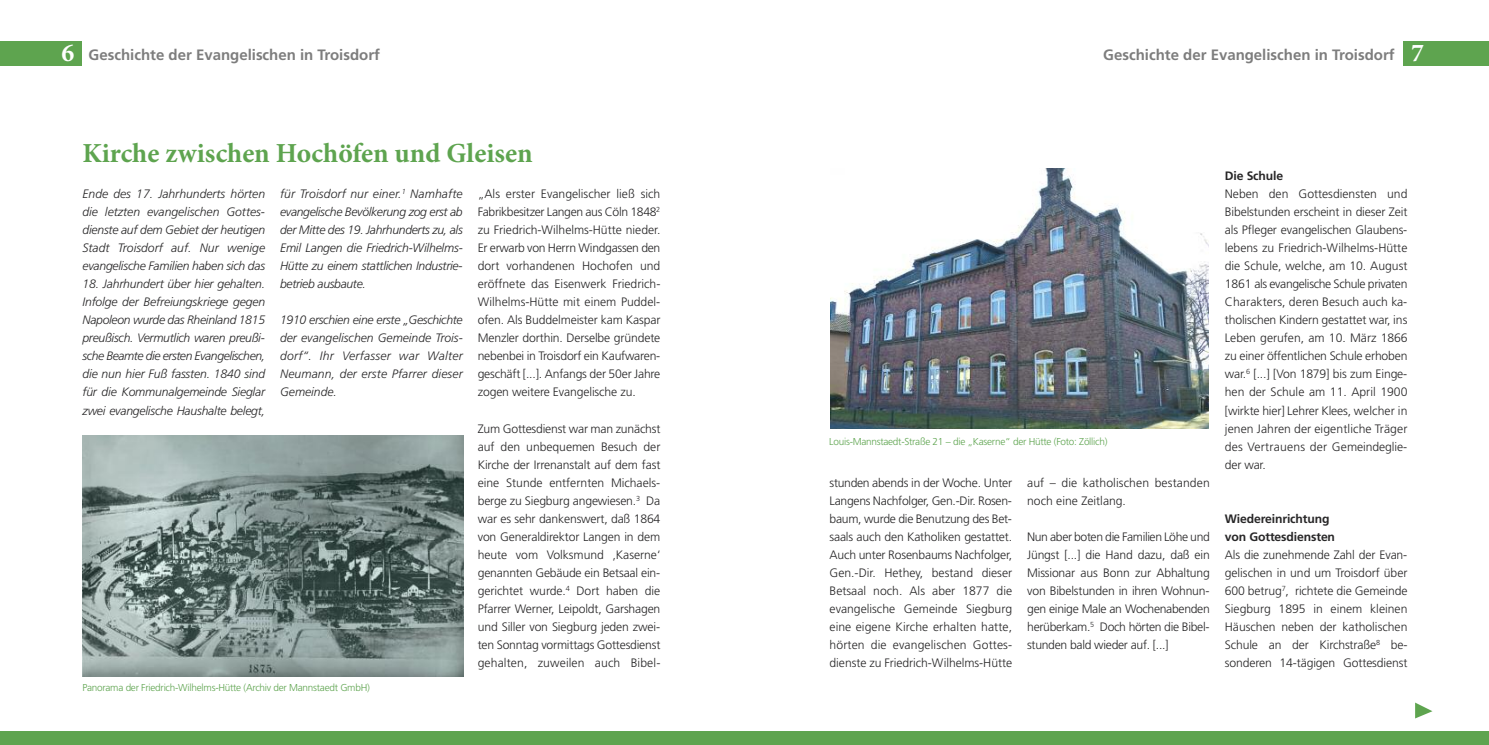
<style>
.page{position:relative;width:1489px;height:745px;background:#fff}
.page>*{position:absolute;margin:0;border:0;box-sizing:border-box;transform-origin:0 0}
.t1{font:700 27.5px "Minion Pro";color:#5ea44f}
.t2{font:700 15px "Frutiger";color:#7d7d7d}
.t3{font:300 12.25px/18px "Frutiger";letter-spacing:-.01em;color:#272627;text-align:justify}
.t4{font:italic 300 12.25px/18px "Frutiger";letter-spacing:-.015em;color:#272627;text-align:justify}
.t5{font:300 12.25px/18px "Frutiger";letter-spacing:.01em;color:#272627}
.t6{font:700 12.25px/18px "Frutiger";letter-spacing:-.01em;color:#272627}
.t7{font:300 10px "Frutiger";letter-spacing:-.025em;color:#5ea44f}
.s1{font-family:"Minion Pro";font-size:25.62px;color:#fff}
</style>
<div class="page">
<div style="left:0;top:41px;width:81px;height:25px;background:#5ea44f"></div>
<div style="left:0;top:730px;width:760px;height:14px;background:#5ea44f"></div>
<div style="left:1403px;top:41px;width:85px;height:25px;background:#5ea44f"></div>
<div style="left:744px;top:730px;width:744px;height:14px;background:#5ea44f"></div>
<img style="left:82px;top:435px;width:382px;height:240px">
<img style="left:830px;top:168px;width:378px;height:260px">
<svg style="left:1415px;top:702px;width:17px;height:16px"></svg>
<p class="t2" style="left:62px;top:49px;width:320px"><span class="s1">6</span> Geschichte der Evangelischen in Troisdorf</p>
<p class="t2" style="left:1103px;top:49px;width:322px">Geschichte der Evangelischen in Troisdorf <span class="s1">7</span></p>
<h1 class="t1" style="left:82px;top:143px;width:451px">Kirche zwischen Hochöfen und Gleisen</h1>
<p class="t4" style="left:82px;top:186px;width:184px">Ende des 17. Jahrhunderts hörten die letzten evangelischen Gottes&shy;dienste auf dem Gebiet der heutigen Stadt Troisdorf auf. Nur wenige evangelische Familien haben sich das</p>
<p class="t4" style="left:82px;top:276px;width:184px">18. Jahrhundert über hier gehalten.<br>Infolge der Befreiungskriege gegen Napoleon wurde das Rheinland 1815 preußisch. Vermutlich waren preußi&shy;sche Beamte die ersten Evangelischen, die nun hier Fuß fassten. 1840 sind für die Kommunalgemeinde Sieglar zwei evangelische Haushalte belegt,</p>
<p class="t4" style="left:280px;top:186px;width:184px">für Troisdorf nur einer.<sup>1</sup> Namhafte evangelische Bevölkerung zog erst ab der Mitte des 19. Jahrhunderts zu, als Emil Langen die Friedrich-Wilhelms-Hütte zu einem stattlichen Industrie&shy;betrieb ausbaute.</p>
<p class="t4" style="left:280px;top:312px;width:184px">1910 erschien eine erste „Geschichte der evangelischen Gemeinde Trois&shy;dorf“. Ihr Verfasser war Walter Neumann, der erste Pfarrer dieser Gemeinde.</p>
<p class="t3" style="left:477px;top:186px;width:184px">„Als erster Evangelischer ließ sich Fabrikbesitzer Langen aus Cöln 1848<sup>2 </sup>zu Friedrich-Wilhelms-Hütte nieder.<br>Er erwarb von Herrn Windgassen den dort vorhandenen Hochofen und eröffnete das Eisenwerk Friedrich-Wilhelms-Hütte mit einem Puddel&shy;ofen. Als Buddelmeister kam Kaspar Menzler dorthin. Derselbe gründete nebenbei in Troisdorf ein Kaufwaren&shy;geschäft [...]. Anfangs der 50er Jahre zogen weitere Evangelische zu.</p>
<p class="t3" style="left:477px;top:420px;width:184px">Zum Gottesdienst war man zunächst auf den unbequemen Besuch der Kirche der Irrenanstalt auf dem fast eine Stunde entfernten Michaels&shy;berge zu Siegburg angewiesen.<sup>3</sup> Da war es sehr dankenswert, daß 1864 von Generaldirektor Langen in dem heute vom Volksmund ‚Kaserne‘ genannten Gebäude ein Betsaal ein&shy;gerichtet wurde.<sup>4</sup> Dort haben die Pfarrer Werner, Leipoldt, Garshagen und Siller von Siegburg jeden zwei&shy;ten Sonntag vormittags Gottesdienst gehalten, zuweilen auch Bibel-</p>
<p class="t7" style="left:82px;top:682px;width:289px">Panorama der Friedrich-Wilhelms-Hütte (Archiv der Mannstaedt GmbH)</p>
<p class="t7" style="left:829px;top:437px;width:280px">Louis-Mannstaedt-Straße 21 – die „Kaserne“ der Hütte (Foto: Zöllich)</p>
<p class="t3" style="left:829px;top:474px;width:184px">stunden abends in der Woche. Unter Langens Nachfolger, Gen.-Dir. Rosen&shy;baum, wurde die Benutzung des Bet&shy;saals auch den Katholiken gestattet.<br>Auch unter Rosenbaums Nachfolger, Gen.-Dir. Hethey, bestand dieser Betsaal noch. Als aber 1877 die evangelische Gemeinde Siegburg eine eigene Kirche erhalten hatte, hörten die evangelischen Gottes&shy;dienste zu Friedrich-Wilhelms-Hütte</p>
<p class="t5" style="left:1027px;top:474px;width:184px">auf – die katholischen bestanden noch eine Zeitlang.</p>
<p class="t3" style="left:1027px;top:528px;width:184px">Nun aber boten die Familien Löhe und Jüngst [...] die Hand dazu, daß ein Missionar aus Bonn zur Abhaltung von Bibelstunden in ihren Wohnun&shy;gen einige Male an Wochenabenden herüberkam.<sup>5</sup> Doch hörten die Bibel&shy;stunden bald wieder auf. [...]</p>
<p class="t6" style="left:1224px;top:168px;width:60px">Die Schule</p>
<p class="t3" style="left:1224px;top:186px;width:184px">Neben den Gottesdiensten und Bibelstunden erscheint in dieser Zeit als Pfleger evangelischen Glaubens&shy;lebens zu Friedrich-Wilhelms-Hütte die Schule, welche, am 10. August 1861 als evangelische Schule privaten Charakters, deren Besuch auch ka&shy;tholischen Kindern gestattet war, ins Leben gerufen, am 10. März 1866 zu einer öffentlichen Schule erhoben war.<sup>6</sup> [...] [Von 1879] bis zum Einge&shy;hen der Schule am 11. April 1900 [wirkte hier] Lehrer Klees, welcher in jenen Jahren der eigentliche Träger des Vertrauens der Gemeindeglie&shy;der war.</p>
<p class="t6" style="left:1224px;top:510px;width:112px">Wiedereinrichtung von Gottesdiensten</p>
<p class="t3" style="left:1224px;top:546px;width:184px">Als die zunehmende Zahl der Evan&shy;gelischen in und um Troisdorf über 600 betrug<sup>7</sup>, richtete die Gemeinde Siegburg 1895 in einem kleinen Häuschen neben der katholischen Schule an der Kirchstraße<sup>8</sup> be&shy;sonderen 14-tägigen Gottesdienst</p>
</div>
